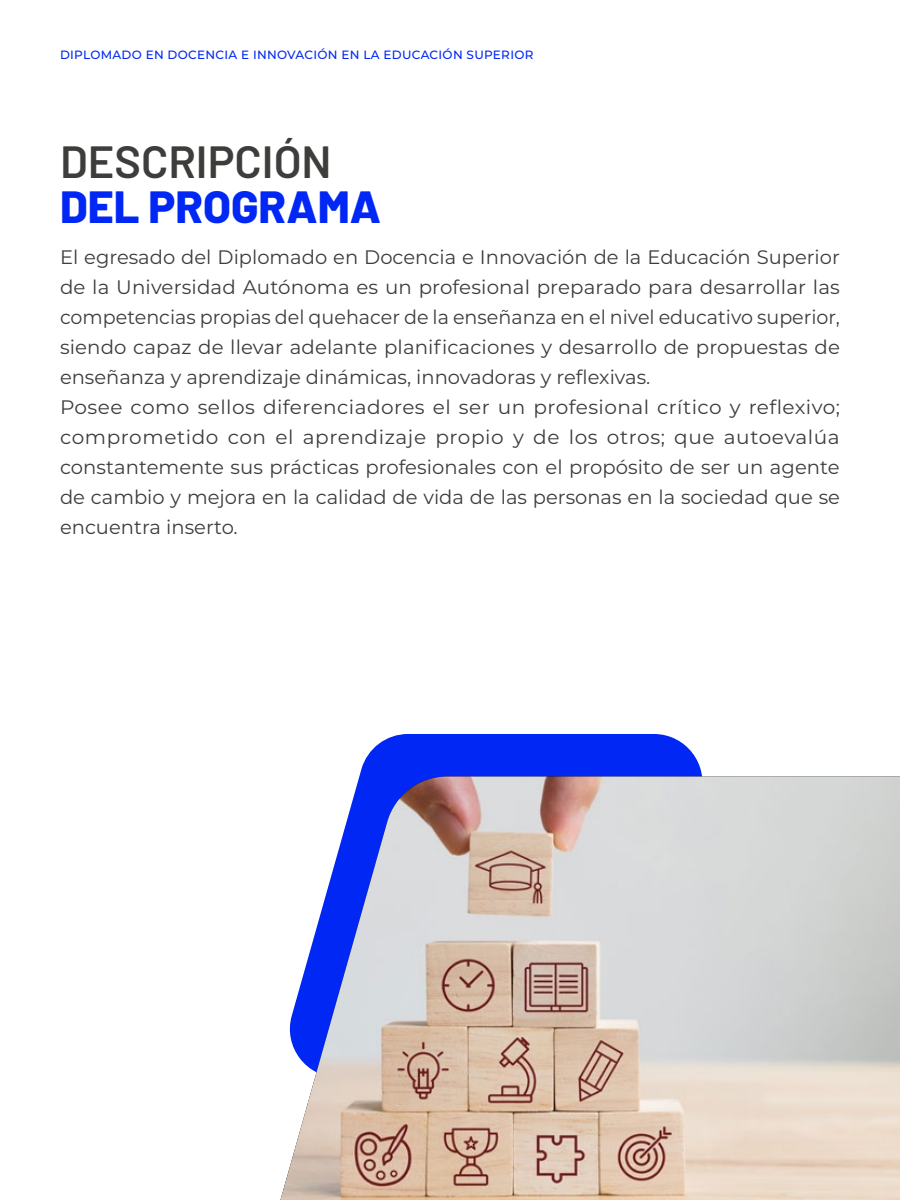
<style>
.page{position:relative;width:900px;height:1200px;background:#fff}
.page>*{position:absolute;margin:0;border:0;box-sizing:border-box;transform-origin:0 0}
.t1{font:600 45px "Barlow";color:#3d3d3b}
.t2{font:800 45px "Barlow";color:#0027f3}
.t3{font:19.5px/30px "Montserrat";color:#3d3d3b}
.t4{font:500 12px "Montserrat";letter-spacing:.025em;color:#0027f3}
</style>
<div class="page">
<svg style="left:359px;top:734px;width:350px;height:43px;background:#183bf2"></svg>
<img style="left:280px;top:777px;width:620px;height:423px">
<p class="t4" style="left:60px;top:47px;width:475px">DIPLOMADO EN DOCENCIA E INNOVACIÓN EN LA EDUCACIÓN SUPERIOR</p>
<h1 class="t1" style="left:60px;top:129px;width:273px">DESCRIPCIÓN</h1>
<h1 class="t2" style="left:60px;top:174px;width:323px">DEL PROGRAMA</h1>
<p class="t3" style="left:60px;top:241px;width:782px">El egresado del Diplomado en Docencia e Innovación de la Educación Superior de la Universidad Autónoma es un profesional preparado para desarrollar las competencias propias del quehacer de la enseñanza en el nivel educativo superior, siendo capaz de llevar adelante planificaciones y desarrollo de propuestas de enseñanza y aprendizaje dinámicas, innovadoras y reflexivas.<br>Posee como sellos diferenciadores el ser un profesional crítico y reflexivo; comprometido con el aprendizaje propio y de los otros; que autoevalúa constantemente sus prácticas profesionales con el propósito de ser un agente de cambio y mejora en la calidad de vida de las personas en la sociedad que se encuentra inserto.</p>
</div>
